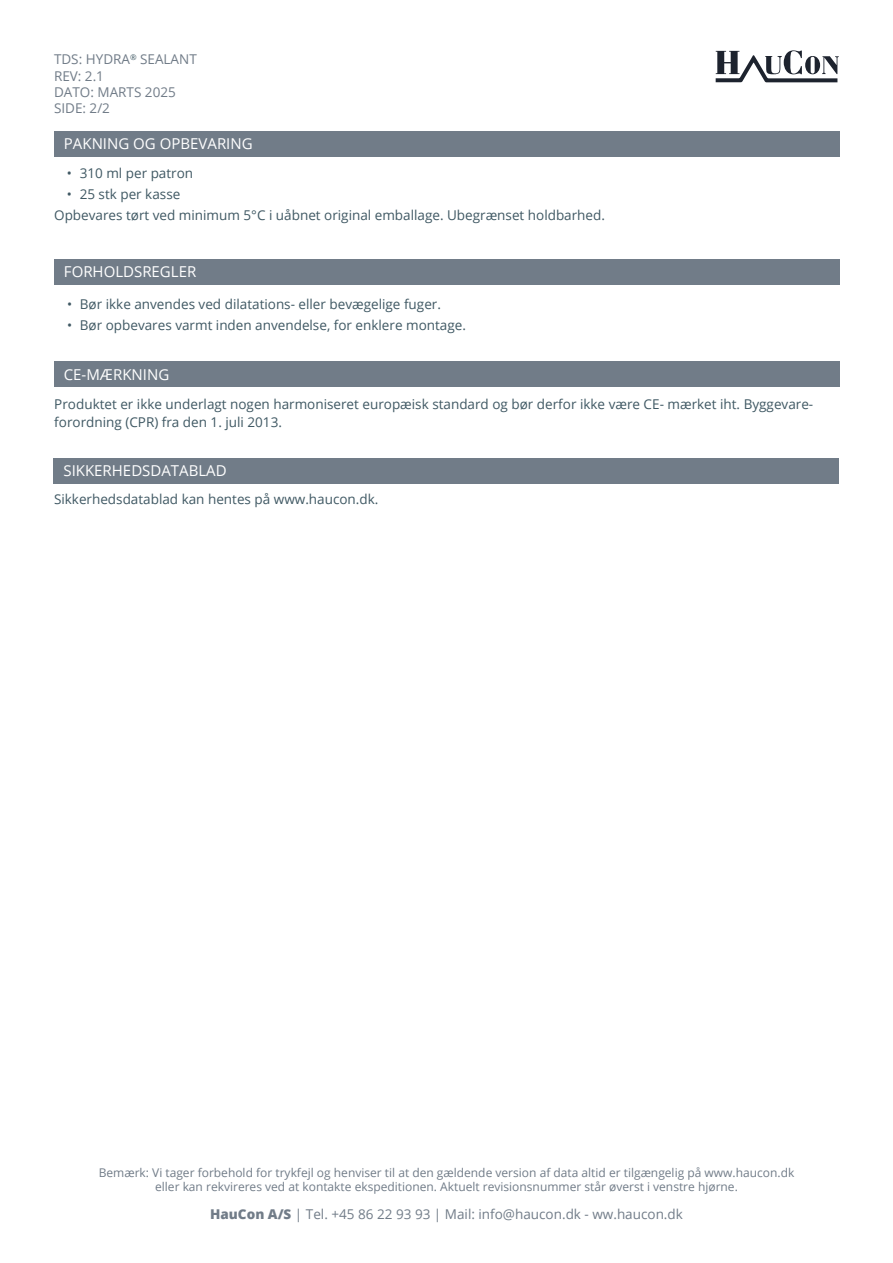
<style>
.page{position:relative;width:893px;height:1263px;background:#fff}
.page>*{position:absolute;margin:0;border:0;box-sizing:border-box;transform-origin:0 0}
.t1{font:15px "Open Sans";color:#fff}
.t2{font:13.5px/18px "Open Sans";color:#3f5863}
.Topp_venstrestilt{font:13.5px "Open Sans";color:#717c88}
.t3{font:12px "Open Sans";color:#717c88}
.s1{font-weight:800}
</style>
<div class="page">
<svg style="left:716px;top:50px;width:123px;height:32px"></svg>
<div style="left:54px;top:131px;width:785px;height:25px;background:#717c88"></div>
<div style="left:54px;top:361px;width:785px;height:26px;background:#717c88"></div>
<div style="left:54px;top:458px;width:785px;height:25px;background:#717c88"></div>
<div style="left:54px;top:259px;width:785px;height:25px;background:#717c88"></div>
<p class="Topp_venstrestilt" style="left:54px;top:50px;width:144px">TDS: HYDRA<sup>®</sup> SEALANT</p>
<p class="Topp_venstrestilt" style="left:54px;top:66px;width:52px">REV: 2.1</p>
<p class="Topp_venstrestilt" style="left:54px;top:83px;width:123px">DATO: MARTS 2025</p>
<p class="Topp_venstrestilt" style="left:54px;top:99px;width:58px">SIDE: 2/2</p>
<p class="t1" style="left:64px;top:134px;width:190px">PAKNING OG OPBEVARING</p>
<p class="t2" style="left:67px;top:163px;width:128px">• 310 ml per patron</p>
<p class="t2" style="left:67px;top:184px;width:115px">• 25 stk per kasse</p>
<p class="t2" style="left:54px;top:205px;width:552px">Opbevares tørt ved minimum 5°C i uåbnet original emballage. Ubegrænset holdbarhed.</p>
<p class="t1" style="left:64px;top:262px;width:134px">FORHOLDSREGLER</p>
<p class="t2" style="left:67px;top:295px;width:375px">• Bør ikke anvendes ved dilatations- eller bevægelige fuger.</p>
<p class="t2" style="left:67px;top:316px;width:400px">• Bør opbevares varmt inden anvendelse, for enklere montage.</p>
<p class="t1" style="left:64px;top:364px;width:107px">CE-MÆRKNING</p>
<p class="t2" style="left:54px;top:394px;width:760px">Produktet er ikke underlagt nogen harmoniseret europæisk standard og bør derfor ikke være CE- mærket iht. Byggevare&shy;forordning (CPR) fra den 1. juli 2013.</p>
<p class="t1" style="left:63px;top:460px;width:165px">SIKKERHEDSDATABLAD</p>
<p class="t2" style="left:54px;top:490px;width:326px">Sikkerhedsdatablad kan hentes på www.haucon.dk.</p>
<p class="t3" style="left:99px;top:1164px;width:697px">Bemærk: Vi tager forbehold for trykfejl og henviser til at den gældende version af data altid er tilgængelig på www.haucon.dk</p>
<p class="t3" style="left:155px;top:1178px;width:584px">eller kan rekvireres ved at kontakte ekspeditionen. Aktuelt revisionsnummer står øverst i venstre hjørne.</p>
<p class="Topp_venstrestilt" style="left:210px;top:1205px;width:474px"><span class="s1">HauCon A/S</span> | Tel. +45 86 22 93 93 | Mail: info@haucon.dk - ww.haucon.dk</p>
</div>
